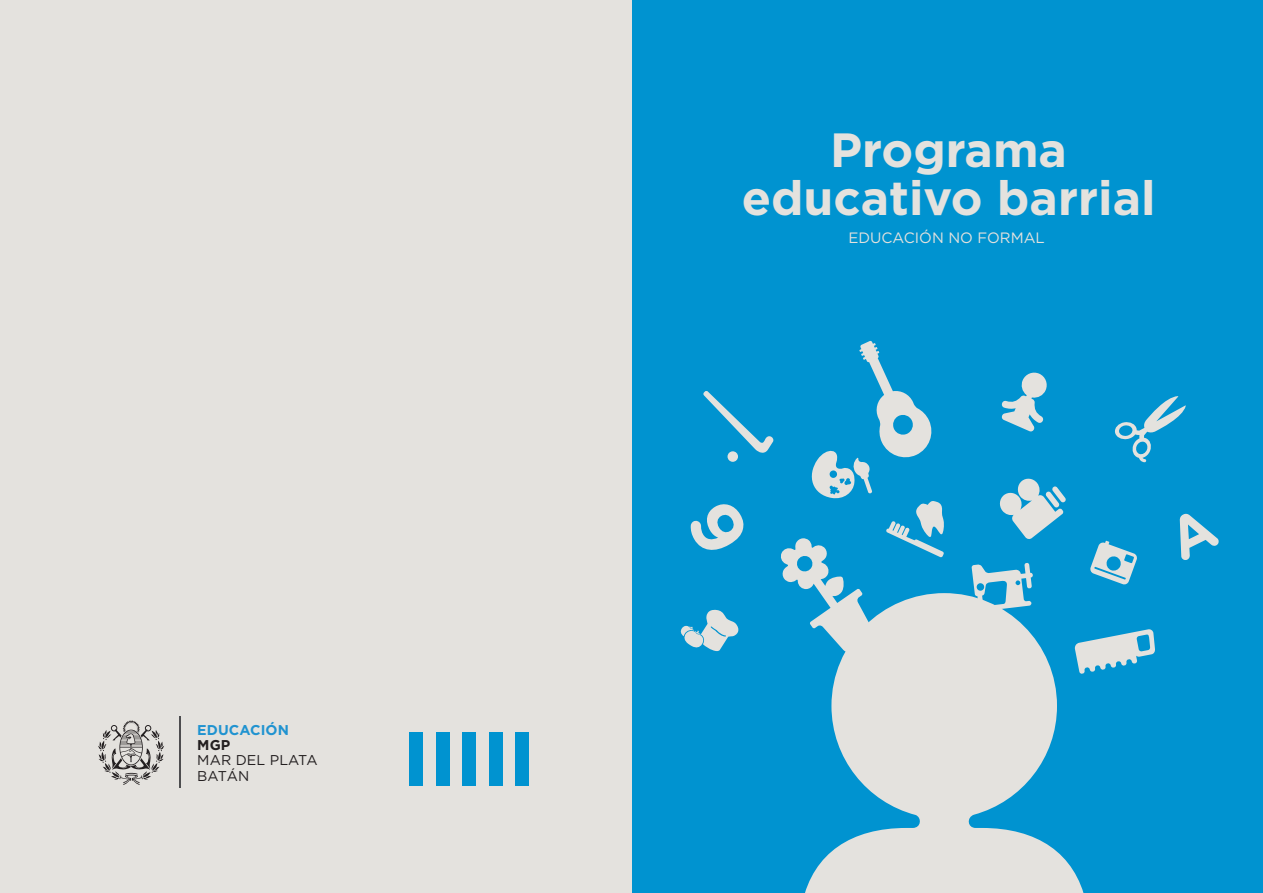
<style>
.page{position:relative;width:1263px;height:893px;background:#fff}
.page>*{position:absolute;margin:0;border:0;box-sizing:border-box;transform-origin:0 0}
.t1{font:700 48px/48px "Gotham";color:#e4e2de;text-align:center}
.t2{font:15px "Gotham";color:#e4e2de}
.t3{font:14.25px/15.1px "Gotham";letter-spacing:.005em;color:#231f20}
.t4{font:700 14.25px "Gotham";color:#2093d0}
.t5{font:700 14.25px "Gotham";color:#231f20}
</style>
<div class="page">
<div style="left:0;top:1px;width:633px;height:892px;background:#e4e2de"></div>
<div style="left:632px;top:0;width:631px;height:893px;background:#0093d0"></div>
<svg style="left:805px;top:593px;width:279px;height:300px;fill:#e4e2de"></svg>
<svg style="left:1090px;top:541px;width:47px;height:44px"></svg>
<svg style="left:1001px;top:372px;width:46px;height:60px"></svg>
<svg style="left:971px;top:562px;width:63px;height:50px"></svg>
<svg style="left:999px;top:478px;width:67px;height:61px"></svg>
<svg style="left:1114px;top:396px;width:72px;height:66px"></svg>
<svg style="left:703px;top:391px;width:71px;height:71px"></svg>
<svg style="left:781px;top:341px;width:164px;height:312px"></svg>
<svg style="left:680px;top:609px;width:59px;height:43px"></svg>
<svg style="left:1074px;top:629px;width:81px;height:46px"></svg>
<svg style="left:1180px;top:513px;width:39px;height:47px"></svg>
<svg style="left:691px;top:504px;width:53px;height:46px"></svg>
<svg style="left:98px;top:720px;width:66px;height:65px"></svg>
<hr style="left:180px;top:717px;width:1px;height:71px;background:#4d4d4f">
<div style="left:463px;top:732px;width:13px;height:53px;background:#0093d0"></div>
<div style="left:489px;top:732px;width:14px;height:53px;background:#0093d0"></div>
<div style="left:516px;top:732px;width:13px;height:53px;background:#0093d0"></div>
<div style="left:436px;top:732px;width:14px;height:53px;background:#0093d0"></div>
<div style="left:410px;top:732px;width:13px;height:53px;background:#0093d0"></div>
<p class="t4" style="left:197px;top:722px;width:93px">EDUCACIÓN</p>
<p class="t5" style="left:197px;top:737px;width:35px">MGP</p>
<p class="t3" style="left:197px;top:753px;width:122px">MAR DEL PLATA<br>BATÁN</p>
<p class="t1" style="left:742px;top:124px;width:415px">Programa educativo barrial</p>
<p class="t2" style="left:848px;top:230px;width:198px">EDUCACIÓN NO FORMAL</p>
</div>
